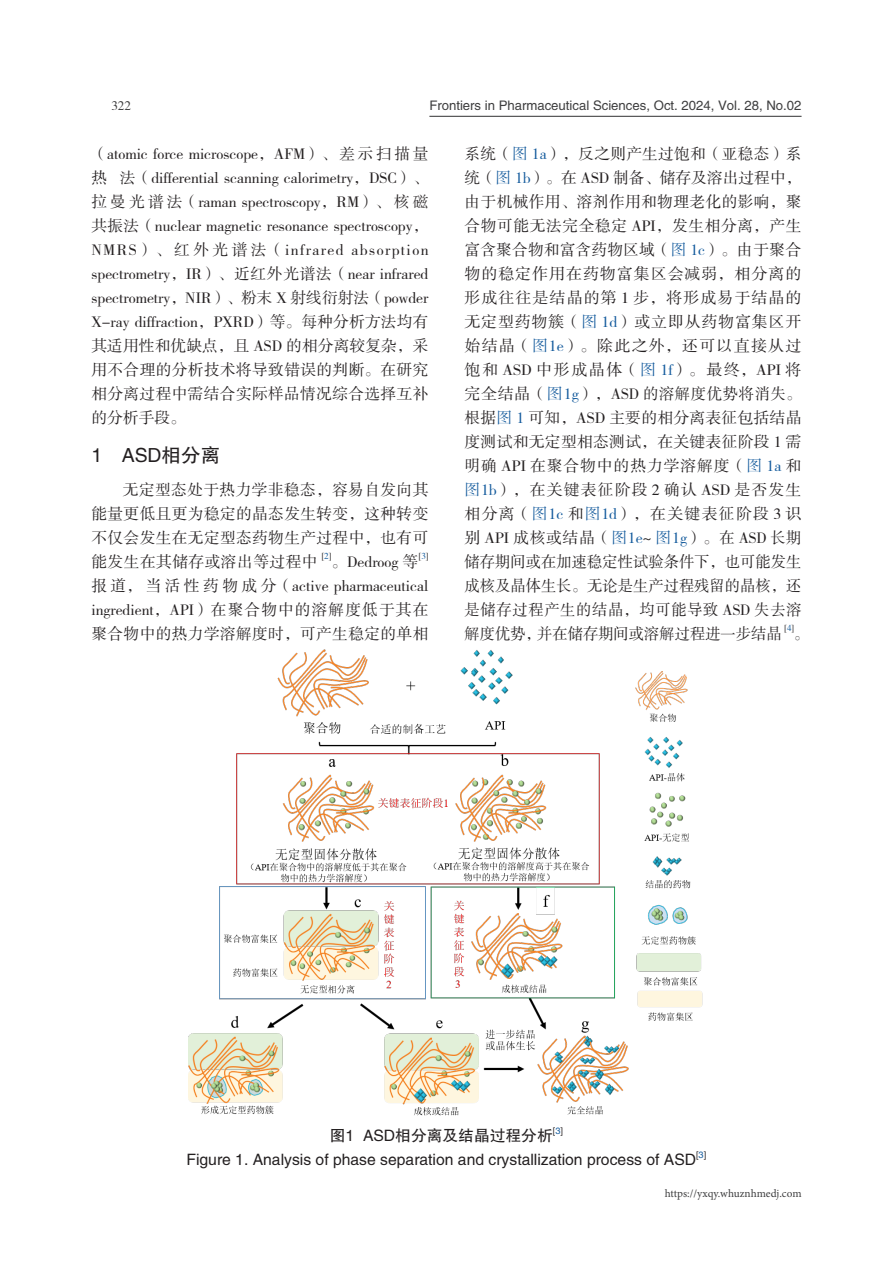
<style>
.page{position:relative;width:893px;height:1263px;background:#fff}
.page>*{position:absolute;margin:0;border:0;box-sizing:border-box;transform-origin:0 0}
._12_正文一级标题{font:19.5px "FZHTK GBK1 0";color:#231f20}
._11_正文{font:15.75px/24px "FZSSK GBK1 0";letter-spacing:.02em;color:#231f20;text-align:justify}
._15_图表名{font:15.75px "FZHTK GBK1 0";color:#231f20}
._11_正文-2{font:15.75px "FZSSK GBK1 0";color:#231f20}
.t1{font:13.2px "FZHTK GBK1 0";color:#3e3e3f}
.t2{font:13.2px "FZSSK GBK1 0";color:#3e3e3f}
.t3{font:11.25px "Minion Pro";color:#3e3e3f}
._11_正文-3{font:9.15px "FZSSK GBK1 0";color:#231f20}
._15_图表名-2{font:9.15px "FZHTK GBK1 0";color:#231f20}
.s1{color:#175d9e}
</style>
<div class="page">
<hr style="left:429px;top:116px;width:372px;height:1px;background:#3e3e3f">
<img style="left:188px;top:650px;width:515px;height:466px">
<p class="t2" style="left:111px;top:98px;width:21px">322</p>
<p class="t1" style="left:429px;top:98px;width:374px">Frontiers in Pharmaceutical Sciences, Oct. 2024, Vol. 28, No.02</p>
<p class="_11_正文" style="left:91px;top:142px;width:339px">（atomic force microscope，AFM）、差示扫描量热 法（differential scanning calorimetry，DSC）、拉曼光谱法（raman spectroscopy，RM）、核磁共振法（nuclear magnetic resonance spectroscopy，NMRS）、红外光谱法（infrared absorption spectrometry，IR）、近红外光谱法（near infrared spectrometry，NIR）、粉末 X 射线衍射法（powder X-ray diffraction，PXRD）等。每种分析方法均有其适用性和优缺点，且 ASD 的相分离较复杂，采用不合理的分析技术将导致错误的判断。在研究相分离过程中需结合实际样品情况综合选择互补的分析手段。</p>
<p class="_12_正文一级标题" style="left:91px;top:445px;width:130px">1 ASD相分离</p>
<p class="_11_正文" style="left:91px;top:478px;width:339px;text-indent:32px">无定型态处于热力学非稳态，容易自发向其能量更低且更为稳定的晶态发生转变，这种转变不仅会发生在无定型态药物生产过程中，也有可能发生在其储存或溶出等过程中</p>
<p class="_11_正文-3" style="left:322px;top:551px;width:11px">[<span class="s1">2</span>]</p>
<p class="_11_正文-2" style="left:331px;top:553px;width:88px">。Dedroog 等</p>
<p class="_11_正文-3" style="left:419px;top:551px;width:11px">[<span class="s1">3</span>]</p>
<p class="_11_正文" style="left:91px;top:574px;width:339px">报道，当活性药物成分（active pharmaceutical ingredient，API）在聚合物中的溶解度低于其在聚合物中的热力学溶解度时，可产生稳定的单相</p>
<p class="_11_正文" style="left:464px;top:142px;width:339px">系统（<span class="s1">图 1a</span>），反之则产生过饱和（亚稳态）系统（<span class="s1">图 1b</span>）。在 ASD 制备、储存及溶出过程中，由于机械作用、溶剂作用和物理老化的影响，聚合物可能无法完全稳定 API，发生相分离，产生富含聚合物和富含药物区域（<span class="s1">图 1c</span>）。由于聚合物的稳定作用在药物富集区会减弱，相分离的形成往往是结晶的第 1 步，将形成易于结晶的无定型药物簇（<span class="s1">图 1d</span>）或立即从药物富集区开始结晶（<span class="s1">图1e</span>）。除此之外，还可以直接从过饱和 ASD 中形成晶体（<span class="s1">图 1f</span>）。最终，API 将完全结晶（<span class="s1">图1g</span>），ASD 的溶解度优势将消失。根据<span class="s1">图 1</span> 可知，ASD 主要的相分离表征包括结晶度测试和无定型相态测试，在关键表征阶段 1 需明确 API 在聚合物中的热力学溶解度（<span class="s1">图 1a</span> 和<span class="s1">图1b</span>），在关键表征阶段 2 确认 ASD 是否发生相分离（<span class="s1">图1c</span> 和<span class="s1">图1d</span>），在关键表征阶段 3 识别 API 成核或结晶（<span class="s1">图1e</span>~ <span class="s1">图1g</span>）。在 ASD 长期储存期间或在加速稳定性试验条件下，也可能发生成核及晶体生长。无论是生产过程残留的晶核，还是储存过程产生的结晶，均可能导致 ASD 失去溶解度优势，并在储存期间或溶解过程进一步结晶</p>
<p class="_11_正文-3" style="left:785px;top:623px;width:11px">[<span class="s1">4</span>]</p>
<p class="_11_正文" style="left:794px;top:622px;width:17px">。</p>
<p class="_15_图表名" style="left:330px;top:1127px;width:224px">图1 ASD相分离及结晶过程分析</p>
<p class="_15_图表名-2" style="left:553px;top:1125px;width:12px">[<span class="s1">3</span>]</p>
<p class="_15_图表名" style="left:187px;top:1151px;width:511px">Figure 1. Analysis of phase separation and crystallization process of ASD</p>
<p class="_15_图表名-2" style="left:696px;top:1149px;width:12px">[<span class="s1">3</span>]</p>
<p class="t3" style="left:665px;top:1185px;width:138px">https://yxqy.whuznhmedj.com</p>
</div>
